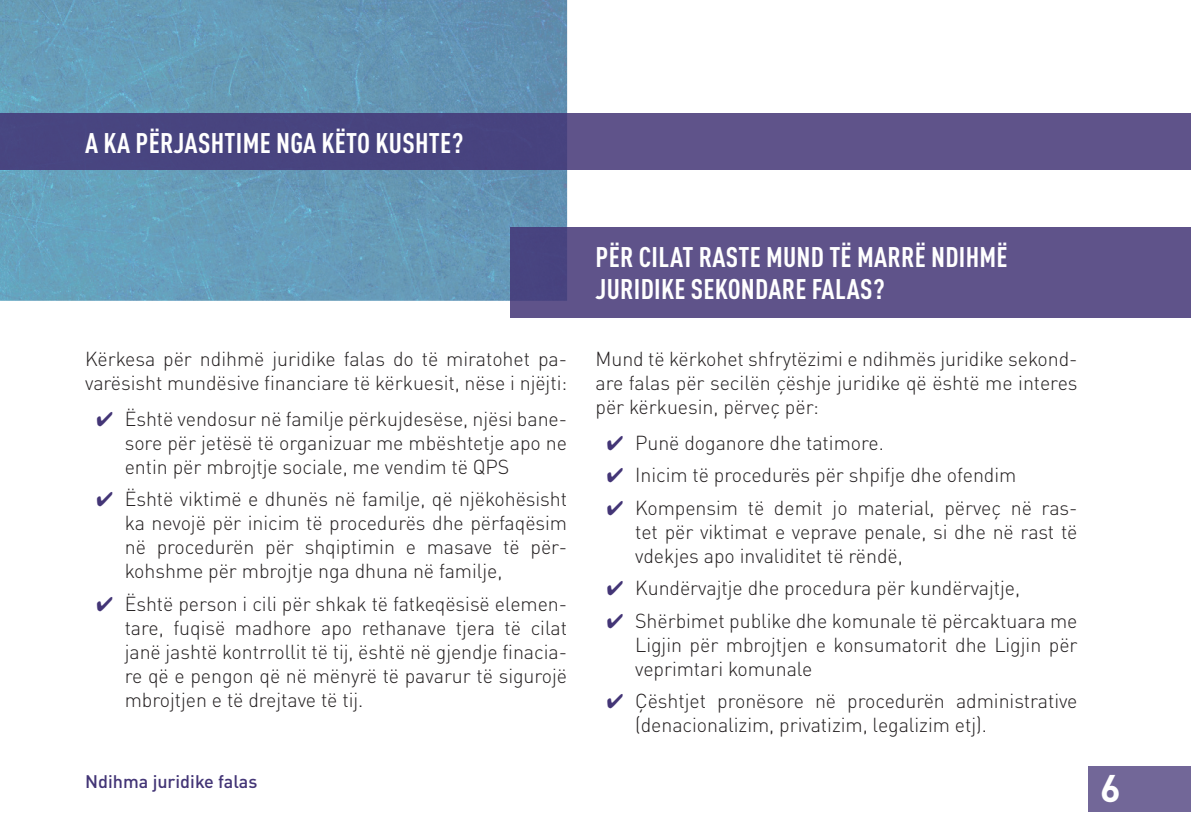
<style>
.page{position:relative;width:1191px;height:840px;background:#fff}
.page>*{position:absolute;margin:0;border:0;box-sizing:border-box;transform-origin:0 0}
.t1{font:700 38px "DIN Pro";color:#fff}
.Title_Right{font:700 condensed 28px/32px "DIN Pro";letter-spacing:.01em;color:#fff}
.Text{font:300 20px/24px "DIN Pro";letter-spacing:-.005em;color:#231f20;text-align:justify}
.t2{font:500 18px "DIN Pro";color:#433576}
.s1{color:#433576}
</style>
<div class="page">
<img style="left:0;top:0;width:567px;height:318px">
<div style="left:1089px;top:765px;width:102px;height:46px;background:#726798"></div>
<div style="left:0;top:113px;width:1191px;height:57px;background:linear-gradient(to right,#43417d,#65578d)"></div>
<div style="left:510px;top:227px;width:681px;height:90px;background:#5f538a"></div>
<p class="Title_Right" style="left:85px;top:124px;width:380px">A KA PËRJASHTIME NGA KËTO KUSHTE?</p>
<p class="Text" style="left:85px;top:345px;width:483px">Kërkesa për ndihmë juridike falas do të miratohet pa&shy;varësisht mundësive financiare të kërkuesit, nëse i njëjti:</p>
<p class="Text" style="left:125px;top:404px;width:444px;text-indent:-28px"><span class="s1">✔</span> Është vendosur në familje përkujdesëse, njësi bane&shy;sore për jetësë të organizuar me mbështetje apo ne entin për mbrojtje sociale, me vendim të QPS</p>
<p class="Text" style="left:125px;top:485px;width:444px;text-indent:-28px"><span class="s1">✔</span> Është viktimë e dhunës në familje, që njëkohësisht ka nevojë për inicim të procedurës dhe përfaqësim në procedurën për shqiptimin e masave të për&shy;kohshme për mbrojtje nga dhuna në familje,</p>
<p class="Text" style="left:125px;top:589px;width:444px;text-indent:-28px"><span class="s1">✔</span> Është person i cili për shkak të fatkeqësisë elemen&shy;tare, fuqisë madhore apo rethanave tjera të cilat janë jashtë kontrrollit të tij, është në gjendje finacia&shy;re që e pengon që në mënyrë të pavarur të sigurojë mbrojtjen e të drejtave të tij.</p>
<p class="t2" style="left:85px;top:766px;width:174px">Ndihma juridike falas</p>
<p class="Title_Right" style="left:595px;top:238px;width:413px">PËR CILAT RASTE MUND TË MARRË NDIHMË<br>JURIDIKE SEKONDARE FALAS?</p>
<p class="Text" style="left:595px;top:345px;width:483px">Mund të kërkohet shfrytëzimi e ndihmës juridike sekond&shy;are falas për secilën çëshje juridike që është me interes për kërkuesin, përveç për:</p>
<p class="Text" style="left:607px;top:428px;width:278px"><span class="s1">✔</span> Punë doganore dhe tatimore.</p>
<p class="Text" style="left:607px;top:461px;width:411px"><span class="s1">✔</span> Inicim të procedurës për shpifje dhe ofendim</p>
<p class="Text" style="left:635px;top:493px;width:444px;text-indent:-28px"><span class="s1">✔</span> Kompensim të demit jo material, përveç në ras&shy;tet për viktimat e veprave penale, si dhe në rast të vdekjes apo invaliditet të rëndë,</p>
<p class="Text" style="left:607px;top:574px;width:415px"><span class="s1">✔</span> Kundërvajtje dhe procedura për kundërvajtje,</p>
<p class="Text" style="left:635px;top:606px;width:444px;text-indent:-28px"><span class="s1">✔</span> Shërbimet publike dhe komunale të përcaktuara me Ligjin për mbrojtjen e konsumatorit dhe Ligjin për veprimtari komunale</p>
<p class="Text" style="left:635px;top:687px;width:444px;text-indent:-28px"><span class="s1">✔</span> Çështjet pronësore në procedurën administrative (denacionalizim, privatizim, legalizim etj).</p>
<h1 class="t1" style="left:1100px;top:756px;width:22px">6</h1>
</div>
